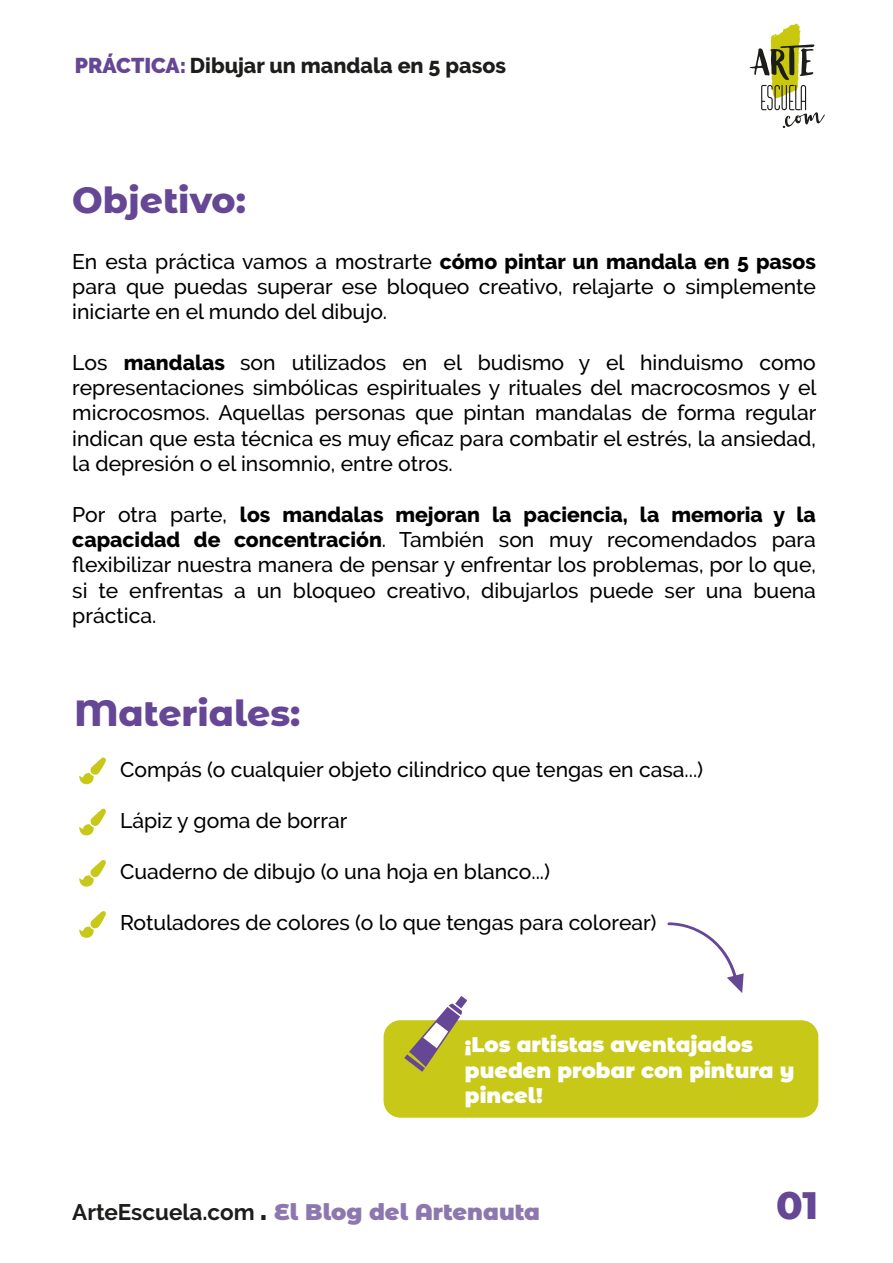
<style>
.page{position:relative;width:893px;height:1263px;background:#fff}
.page>*{position:absolute;margin:0;border:0;box-sizing:border-box;transform-origin:0 0}
.t1{font:800 39px "Montserrat";color:#654796}
.t2{font:800 36.3px "Montserrat Alternates";color:#654796}
.t3{font:900 22.5px "Montserrat Alternates";color:#8c78af}
.t4{font:800 21.3px "Raleway";color:#1d1d1b}
.t5{font:500 21.15px/25.3px "Raleway";color:#010101;text-align:justify}
.t6{font:900 21px/25.2px "Montserrat Alternates";color:#fff}
.s1{font-weight:900;color:#654796}
.s2{font-weight:800}
.s3{font-family:"Raleway";font-weight:700;color:#1d1d1b}
.s4{font-family:"Raleway";font-size:27px;color:#1d1d1b}
</style>
<div class="page">
<svg style="left:79px;top:757px;width:27px;height:28px"></svg>
<svg style="left:79px;top:808px;width:27px;height:28px"></svg>
<svg style="left:79px;top:911px;width:27px;height:27px"></svg>
<svg style="left:79px;top:860px;width:27px;height:27px"></svg>
<div style="left:384px;top:1020px;width:434px;height:98px;background:#c8c818;border-radius:17px"></div>
<svg style="left:404px;top:996px;width:63px;height:76px"></svg>
<svg style="left:667px;top:922px;width:77px;height:71px"></svg>
<svg style="left:750px;top:23px;width:75px;height:105px"></svg>
<p class="t4" style="left:75px;top:54px;width:433px"><span class="s1">PRÁCTICA:</span> Dibujar un mandala en 5 pasos</p>
<h2 class="t2" style="left:72px;top:174px;width:175px">Objetivo:</h2>
<p class="t5" style="left:72px;top:248px;width:745px">En esta práctica vamos a mostrarte <span class="s2">cómo pintar un mandala en 5 pasos </span>para que puedas superar ese bloqueo creativo, relajarte o simplemente iniciarte en el mundo del dibujo.</p>
<p class="t5" style="left:72px;top:350px;width:746px">Los <span class="s2">mandalas</span> son utilizados en el budismo y el hinduismo como representaciones simbólicas espirituales y rituales del macrocosmos y el microcosmos. Aquellas personas que pintan mandalas de forma regular indican que esta técnica es muy eficaz para combatir el estrés, la ansiedad, la depresión o el insomnio, entre otros.</p>
<p class="t5" style="left:72px;top:502px;width:745px">Por otra parte, <span class="s2">los mandalas mejoran la paciencia, la memoria y la capacidad de concentración</span>. También son muy recomendados para flexibilizar nuestra manera de pensar y enfrentar los problemas, por lo que, si te enfrentas a un bloqueo creativo, dibujarlos puede ser una buena práctica.</p>
<h2 class="t2" style="left:74px;top:686px;width:228px">Materiales:</h2>
<p class="t5" style="left:120px;top:757px;width:585px">Compás (o cualquier objeto cilindrico que tengas en casa...)</p>
<p class="t5" style="left:120px;top:808px;width:229px">Lápiz y goma de borrar</p>
<p class="t5" style="left:120px;top:859px;width:432px">Cuaderno de dibujo (o una hoja en blanco...)</p>
<p class="t5" style="left:120px;top:910px;width:538px">Rotuladores de colores (o lo que tengas para colorear)</p>
<p class="t6" style="left:465px;top:1031px;width:331px">¡Los artistas aventajados pueden probar con pintura y pincel!</p>
<p class="t3" style="left:72px;top:1195px;width:469px"><span class="s3">ArteEscuela.com</span> <span class="s4">.</span> El Blog del Artenauta</p>
<h1 class="t1" style="left:776px;top:1176px;width:44px">01</h1>
</div>
